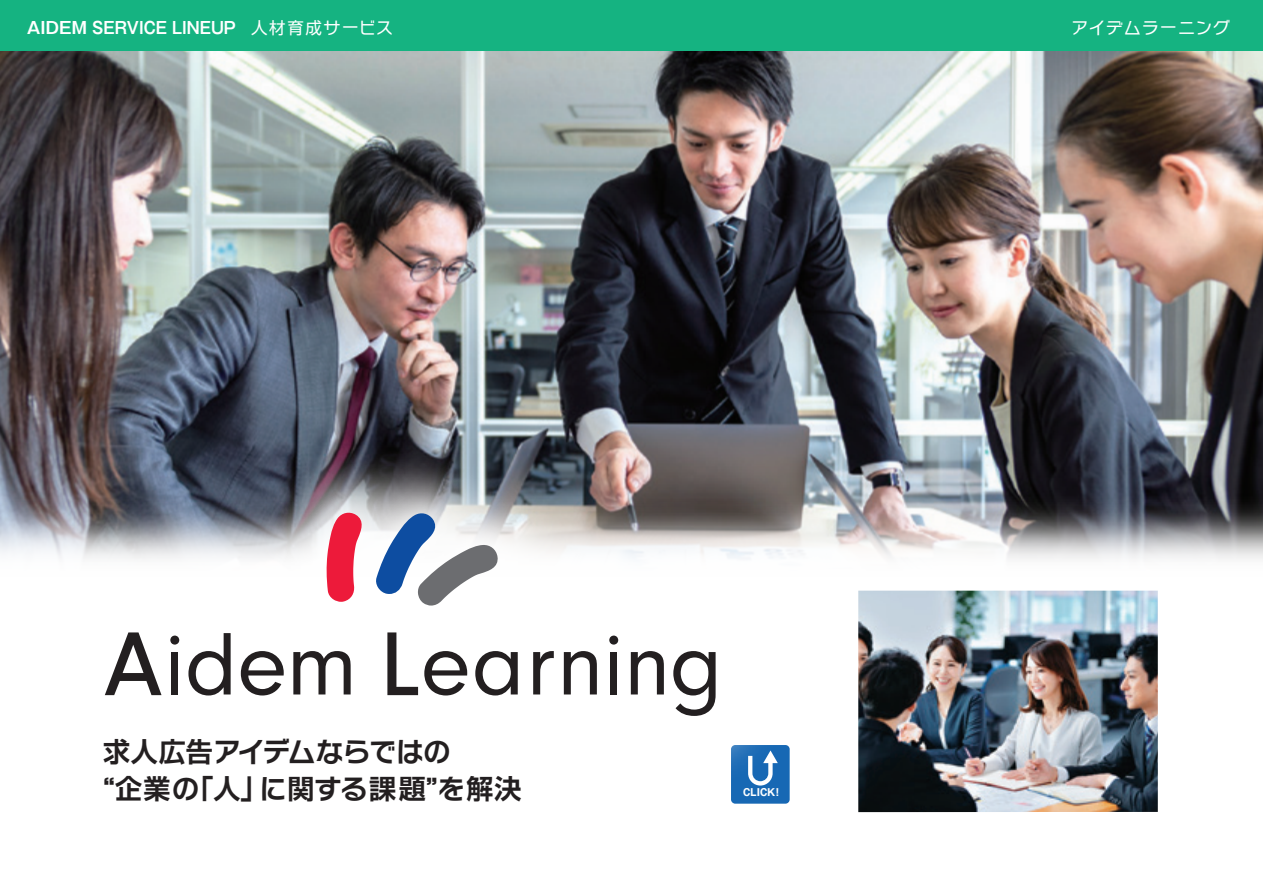
<style>
.page{position:relative;width:1263px;height:893px;background:#fff}
.page>*{position:absolute;margin:0;border:0;box-sizing:border-box;transform-origin:0 0}
.t1{font:700 27px "Shin Go Pr 5 De";color:#231f20}
.t2{font:700 27px "Typelabo N Std De";letter-spacing:-.02em;color:#231f20}
.t3{font:700 16.5px "Gothic MB101 Pr 5 De";color:#fff}
.t4{font:16.5px "Typelabo N Std";letter-spacing:.08em;color:#fff}
.t5{font:700 9.9px "Gothic MB101 Pr 5";color:#fff;scale:.9 1}
.s1{font-family:"Shin Go Pr 5";font-weight:400}
.s2{font-family:"Typelabo N Std";font-weight:400}
.s3{font-family:"Shin Go Pr 5 De"}
.s4{font-family:"Typelabo N Std De"}
.s5{font-family:"Shin Go Pr 5"}
</style>
<div class="page">
<img style="left:0;top:51px;width:1263px;height:426px">
<img style="left:0;top:477px;width:1263px;height:336px">
<img style="left:21px;top:427px;width:783px;height:376px">
<img style="left:68px;top:476px;width:684px;height:277px">
<svg style="left:326px;top:511px;width:39px;height:91px"></svg>
<svg style="left:376px;top:512px;width:123px;height:94px"></svg>
<svg style="left:105px;top:632px;width:57px;height:63px"></svg>
<div style="left:171px;top:652px;width:7px;height:42px;background:#231f20"></div>
<div style="left:170px;top:636px;width:9px;height:9px;background:#231f20;border-radius:50%"></div>
<svg style="left:188px;top:633px;width:43px;height:62px"></svg>
<svg style="left:241px;top:651px;width:43px;height:44px"></svg>
<svg style="left:293px;top:651px;width:58px;height:43px"></svg>
<svg style="left:387px;top:632px;width:31px;height:63px"></svg>
<svg style="left:424px;top:651px;width:43px;height:44px"></svg>
<svg style="left:475px;top:651px;width:43px;height:44px"></svg>
<svg style="left:533px;top:651px;width:21px;height:43px"></svg>
<svg style="left:564px;top:651px;width:33px;height:43px"></svg>
<div style="left:609px;top:636px;width:9px;height:9px;background:#231f20;border-radius:50%"></div>
<div style="left:610px;top:652px;width:7px;height:42px;background:#231f20"></div>
<svg style="left:631px;top:651px;width:33px;height:43px"></svg>
<svg style="left:673px;top:651px;width:43px;height:65px"></svg>
<img style="left:858px;top:591px;width:300px;height:221px">
<div style="left:0;top:0;width:1263px;height:51px;background:#15b381"></div>
<p class="t3" style="left:26px;top:14px;width:369px">ＡＩＤＥＭ SERVICE LINEUP <span class="s1">人材育成</span><span class="s2">サービス</span></p>
<p class="t4" style="left:1071px;top:15px;width:160px">アイデムラーニング</p>
<h1 class="t2" style="left:103px;top:731px;width:349px"><span class="s3">求人広告</span>アイデムならではの</h1>
<h1 class="t1" style="left:103px;top:767px;width:420px">“企業<span class="s4">の</span>「人」<span class="s4">に</span>関<span class="s4">する</span>課題”<span class="s4">を</span>解決</h1>
<p class="t5" style="left:743px;top:784px;width:45px">CLICK<span class="s5">！</span></p>
</div>
